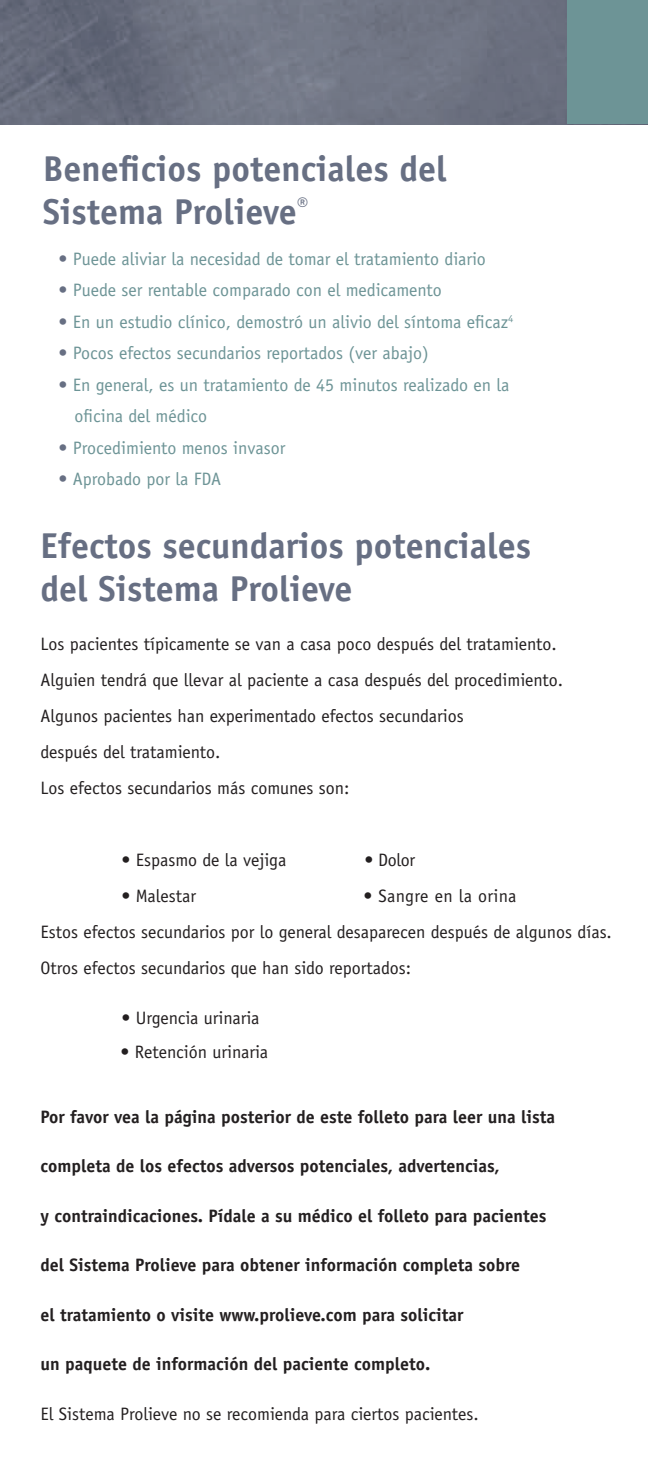
<style>
.page{position:relative;width:648px;height:1458px;background:#fff}
.page>*{position:absolute;margin:0;border:0;box-sizing:border-box;transform-origin:0 0}
.t1{font:700 36px "Officina Sans";color:#676f83}
.t2{font:18px "Officina Sans";color:#231f20}
.t3{font:700 18px "Officina Sans";color:#231f20}
.t4{font:18px "Officina Sans";color:#6d9496}
.t5{font:18px "Officina Sans";letter-spacing:.02em;color:#231f20}
.s1{color:#676f83}
</style>
<div class="page">
<img style="left:0;top:0;width:567px;height:124px">
<div style="left:567px;top:0;width:81px;height:124px;background:#6d9496"></div>
<p class="t1" style="left:43px;top:146px;width:405px">Beneficios potenciales del</p>
<p class="t1" style="left:43px;top:190px;width:267px">Sistema Prolieve<sup>®</sup></p>
<p class="t4" style="left:58px;top:248px;width:429px"><span class="s1">•</span> Puede aliviar la necesidad de tomar el tratamiento diario</p>
<p class="t4" style="left:58px;top:280px;width:385px"><span class="s1">•</span> Puede ser rentable comparado con el medicamento</p>
<p class="t4" style="left:58px;top:311px;width:456px"><span class="s1">•</span> En un estudio clínico, demostró un alivio del síntoma eficaz<sup>4</sup></p>
<p class="t4" style="left:58px;top:343px;width:372px"><span class="s1">•</span> Pocos efectos secundarios reportados (ver abajo)</p>
<p class="t4" style="left:58px;top:374px;width:453px"><span class="s1">•</span> En general, es un tratamiento de 45 minutos realizado en la</p>
<p class="t4" style="left:74px;top:406px;width:134px">oficina del médico</p>
<p class="t4" style="left:58px;top:437px;width:229px"><span class="s1">•</span> Procedimiento menos invasor</p>
<p class="t4" style="left:58px;top:469px;width:164px"><span class="s1">•</span> Aprobado por la FDA</p>
<p class="t1" style="left:40px;top:524px;width:492px">Efectos secundarios potenciales</p>
<p class="t1" style="left:40px;top:567px;width:314px">del Sistema Prolieve</p>
<p class="t2" style="left:40px;top:633px;width:518px">Los pacientes típicamente se van a casa poco después del tratamiento.</p>
<p class="t2" style="left:40px;top:669px;width:524px">Alguien tendrá que llevar al paciente a casa después del procedimiento.</p>
<p class="t2" style="left:40px;top:705px;width:425px">Algunos pacientes han experimentado efectos secundarios</p>
<p class="t2" style="left:40px;top:741px;width:182px">después del tratamiento.</p>
<p class="t2" style="left:40px;top:777px;width:311px">Los efectos secundarios más comunes son:</p>
<p class="t2" style="left:121px;top:849px;width:167px">• Espasmo de la vejiga</p>
<p class="t2" style="left:364px;top:849px;width:52px">• Dolor</p>
<p class="t2" style="left:121px;top:885px;width:76px">• Malestar</p>
<p class="t5" style="left:363px;top:885px;width:155px">• Sangre en la orina</p>
<p class="t2" style="left:40px;top:921px;width:573px">Estos efectos secundarios por lo general desaparecen después de algunos días.</p>
<p class="t2" style="left:40px;top:958px;width:372px">Otros efectos secundarios que han sido reportados:</p>
<p class="t2" style="left:121px;top:1007px;width:140px">• Urgencia urinaria</p>
<p class="t2" style="left:120px;top:1041px;width:149px">• Retención urinaria</p>
<p class="t3" style="left:40px;top:1105px;width:516px">Por favor vea la página posterior de este folleto para leer una lista</p>
<p class="t3" style="left:40px;top:1155px;width:461px">completa de los efectos adversos potenciales, advertencias,</p>
<p class="t3" style="left:40px;top:1204px;width:507px">y contraindicaciones. Pídale a su médico el folleto para pacientes</p>
<p class="t3" style="left:40px;top:1254px;width:481px">del Sistema Prolieve para obtener información completa sobre</p>
<p class="t3" style="left:40px;top:1303px;width:425px">el tratamiento o visite www.prolieve.com para solicitar</p>
<p class="t3" style="left:40px;top:1353px;width:391px">un paquete de información del paciente completo.</p>
<p class="t2" style="left:40px;top:1403px;width:440px">El Sistema Prolieve no se recomienda para ciertos pacientes.</p>
</div>
